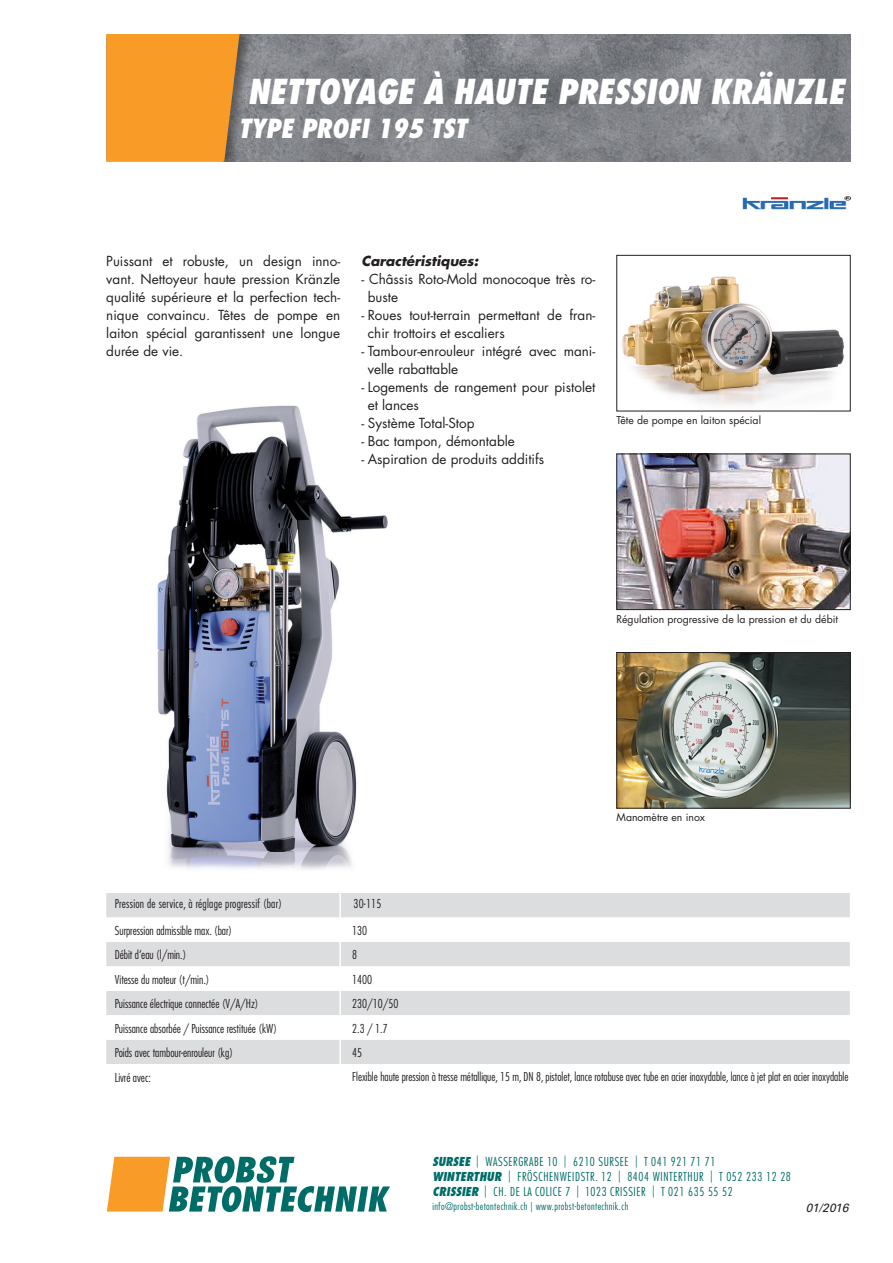
<style>
.page{position:relative;width:893px;height:1263px;background:#fff}
.page>*{position:absolute;margin:0;border:0;box-sizing:border-box;transform-origin:0 0}
._01_Headline{font:italic 800 condensed 33.45px "Futura LT Pro";color:#fff}
._02_Subline{font:italic 800 condensed 25.65px "Futura LT Pro";color:#fff}
.t1{font:13.5px/18px "Futura LT Pro";color:#231f20}
.t2{font:italic 700 13.5px "Futura LT Pro";color:#231f20}
._06_Tabelle_8_10pt{font:300 condensed 12px "Futura LT Pro";color:#231f20}
.t3{font:300 condensed 12px/15px "Futura LT Pro";letter-spacing:.05em;color:#006c67}
._06_Tabelle_8_10pt-2{font:300 condensed 12px "Futura LT Pro";letter-spacing:.02em;color:#231f20}
.t4{font:italic 12px "Univers LT Std";letter-spacing:-.025em;color:#231f20}
._06_Tabelle_8_10pt-3{font:300 condensed 11.85px "Futura LT Pro";color:#231f20}
.t5{font:10.5px "Futura LT Pro";color:#231f20}
.t6{font:300 condensed 10.2px "Futura LT Pro";letter-spacing:.04em;color:#006c67}
.s1{font-weight:800;font-style:italic}
</style>
<div class="page">
<img style="left:254px;top:34px;width:596px;height:128px">
<div style="left:106px;top:34px;width:148px;height:128px;background:#231f20;opacity:.5"></div>
<svg style="left:106px;top:34px;width:134px;height:128px;background:#ef982b"></svg>
<svg style="left:107px;top:1156px;width:283px;height:56px"></svg>
<img style="left:157px;top:405px;width:231px;height:465px">
<div style="left:106px;top:893px;width:744px;height:24px;background:#dcdddf"></div>
<svg style="left:106px;top:942px;width:744px;height:122px;fill:#dcdddf"></svg>
<hr style="left:339px;top:893px;width:2px;height:24px;background:#fff">
<hr style="left:339px;top:942px;width:2px;height:24px;background:#fff">
<hr style="left:339px;top:966px;width:2px;height:25px;background:#fff">
<hr style="left:339px;top:991px;width:2px;height:24px;background:#fff">
<hr style="left:339px;top:1015px;width:2px;height:25px;background:#fff">
<hr style="left:339px;top:1040px;width:2px;height:24px;background:#fff">
<img style="left:742px;top:196px;width:108px;height:14px">
<img style="left:619px;top:654px;width:229px;height:152px">
<div style="left:617px;top:652px;width:233px;height:156px;border:1px solid #231f20"></div>
<img style="left:622px;top:276px;width:222px;height:129px">
<div style="left:617px;top:255px;width:233px;height:156px;border:1px solid #231f20"></div>
<img style="left:619px;top:456px;width:229px;height:152px">
<div style="left:617px;top:454px;width:233px;height:156px;border:1px solid #231f20"></div>
<p class="_01_Headline" style="left:247px;top:71px;width:598px">NETTOYAGE À HAUTE PRESSION KRÄNZLE</p>
<p class="_02_Subline" style="left:238px;top:113px;width:230px">TYPE PROFI 195 TST</p>
<p class="t1" style="left:106px;top:252px;width:235px;text-align:justify">Puissant et robuste, un design inno&shy;vant. Nettoyeur haute pression Kränzle qualité supérieure et la perfection tech&shy;nique convaincu. Têtes de pompe en laiton spécial garantissent une longue durée de vie.</p>
<p class="t2" style="left:361px;top:251px;width:118px">Caractéristiques:</p>
<p class="t1" style="left:368px;top:270px;width:229px;text-indent:-6px">- Châssis Roto-Mold monocoque très ro&shy;buste</p>
<p class="t1" style="left:368px;top:306px;width:229px;text-indent:-6px">- Roues tout-terrain permettant de fran&shy;chir trottoirs et escaliers</p>
<p class="t1" style="left:368px;top:342px;width:229px;text-indent:-6px">- Tambour-enrouleur intégré avec mani&shy;velle rabattable</p>
<p class="t1" style="left:368px;top:378px;width:229px;text-indent:-6px">- Logements de rangement pour pistolet et lances</p>
<p class="t1" style="left:361px;top:414px;width:115px">- Système Total-Stop</p>
<p class="t1" style="left:361px;top:432px;width:155px">- Bac tampon, démontable</p>
<p class="t1" style="left:361px;top:450px;width:184px">- Aspiration de produits additifs</p>
<p class="t5" style="left:617px;top:413px;width:146px">Tête de pompe en laiton spécial</p>
<p class="t5" style="left:617px;top:612px;width:223px">Régulation progressive de la pression et du débit</p>
<p class="t5" style="left:617px;top:810px;width:90px">Manomètre en inox</p>
<p class="_06_Tabelle_8_10pt-2" style="left:115px;top:896px;width:169px">Pression de service, à réglage progressif (bar)</p>
<p class="_06_Tabelle_8_10pt" style="left:353px;top:896px;width:30px">30-115</p>
<p class="_06_Tabelle_8_10pt" style="left:115px;top:923px;width:119px">Surpression admissible max. (bar)</p>
<p class="_06_Tabelle_8_10pt" style="left:352px;top:923px;width:16px">130</p>
<p class="_06_Tabelle_8_10pt" style="left:115px;top:947px;width:73px">Débit d‘eau (l/min.)</p>
<p class="_06_Tabelle_8_10pt" style="left:352px;top:947px;width:6px">8</p>
<p class="_06_Tabelle_8_10pt" style="left:115px;top:972px;width:96px">Vitesse du moteur (t/min.)</p>
<p class="_06_Tabelle_8_10pt" style="left:352px;top:972px;width:21px">1400</p>
<p class="_06_Tabelle_8_10pt" style="left:115px;top:996px;width:145px">Puissance électrique connectée (V/A/Hz)</p>
<p class="_06_Tabelle_8_10pt" style="left:352px;top:996px;width:48px">230/10/50</p>
<p class="_06_Tabelle_8_10pt" style="left:115px;top:1020px;width:164px">Puissance absorbée / Puissance restituée (kW)</p>
<p class="_06_Tabelle_8_10pt" style="left:352px;top:1020px;width:37px">2.3 / 1.7</p>
<p class="_06_Tabelle_8_10pt" style="left:115px;top:1045px;width:120px">Poids avec tambour-enrouleur (kg)</p>
<p class="_06_Tabelle_8_10pt" style="left:352px;top:1045px;width:11px">45</p>
<p class="_06_Tabelle_8_10pt" style="left:115px;top:1069px;width:38px">Livré avec:</p>
<p class="_06_Tabelle_8_10pt-3" style="left:352px;top:1069px;width:498px">Flexible haute pression à tresse métallique, 15 m, DN 8, pistolet, lance rotabuse avec tube en acier inoxydable, lance à jet plat en acier inoxydable</p>
<p class="t3" style="left:432px;top:1154px;width:360px"><span class="s1">SURSEE</span> | WASSERGRABE 10 | 6210 SURSEE | T 041 921 71 71<br><span class="s1">WINTERTHUR</span> | FRÖSCHENWEIDSTR. 12 | 8404 WINTERTHUR | T 052 233 12 28<br><span class="s1">CRISSIER</span> | CH. DE LA COLICE 7 | 1023 CRISSIER | T 021 635 55 52</p>
<p class="t6" style="left:432px;top:1200px;width:197px">info@probst-betontechnik.ch | www.probst-betontechnik.ch</p>
<p class="t4" style="left:806px;top:1200px;width:44px">01/2016</p>
</div>
